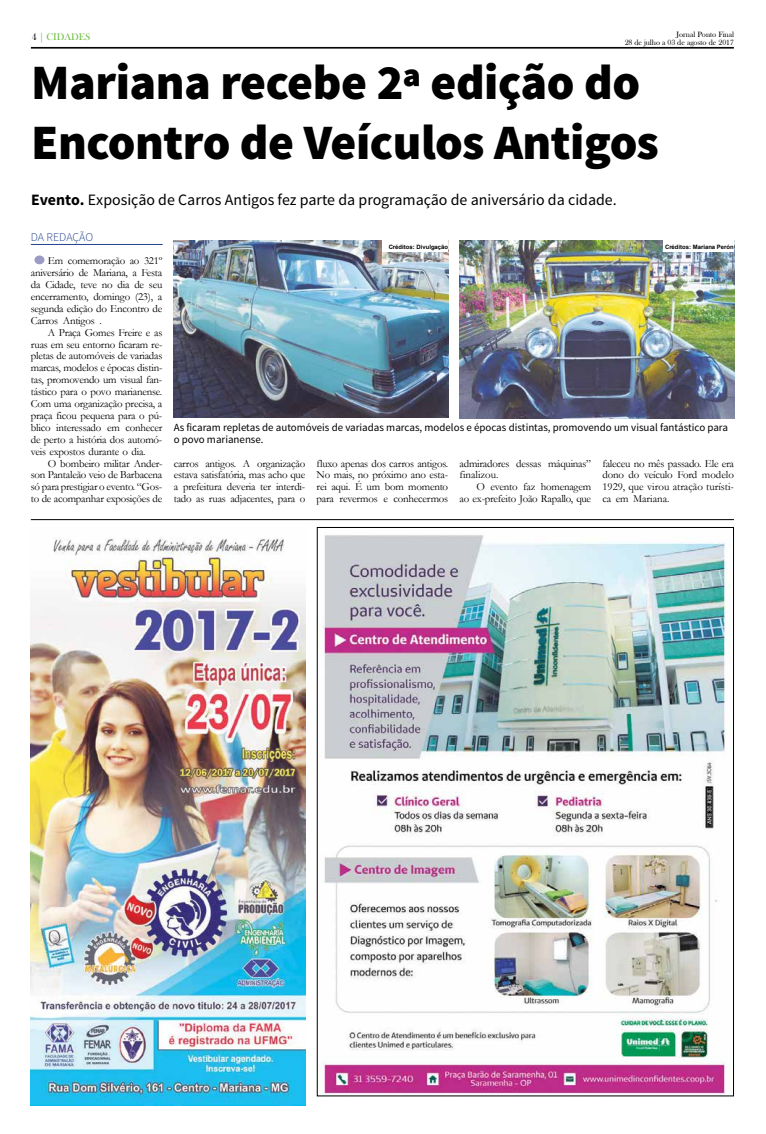
<style>
.page{position:relative;width:766px;height:1134px;background:#fff}
.page>*{position:absolute;margin:0;border:0;box-sizing:border-box;transform-origin:0 0}
.t1{font:900 49.6px/59.5px "Source Sans Pro";letter-spacing:-.01em;color:#000}
.t2{font:15.9px "Source Sans Pro";color:#000}
.t3{font:300 11.9px "Source Sans Pro";letter-spacing:-.01em;color:#25408f}
.t4{font:10.9px/11.9px "Garamond";letter-spacing:-.02em;color:#000;text-align:justify}
.t5{font:10.9px/11.9px "Source Sans Pro";color:#000}
.t6{font:9.9px "Bask Old Face";color:#72bf44}
.t7{font:7.9px/7.9px "Bask Old Face";color:#000;text-align:right}
.t8{font:700 5.9px "Arial";color:#000}
.s1{color:#000}
.s2{font-weight:700}
</style>
<div class="page">
<hr style="left:31px;top:47px;width:702px;height:1px;background:#000">
<hr style="left:31px;top:48px;width:702px;height:1px;background:#000">
<img style="left:31px;top:537px;width:274px;height:569px">
<img style="left:317px;top:535px;width:416px;height:563px">
<hr style="left:31px;top:244px;width:132px;height:1px;background:#25408f">
<div style="left:34px;top:255px;width:10px;height:9px;background:#9b9bc5;border-radius:50%"></div>
<hr style="left:31px;top:519px;width:702px;height:1px;background:#000">
<img style="left:459px;top:241px;width:274px;height:177px">
<img style="left:174px;top:241px;width:274px;height:176px">
<div style="left:382px;top:241px;width:66px;height:11px;background:#fff"></div>
<div style="left:663px;top:241px;width:70px;height:11px;background:#fff"></div>
<p class="t6" style="left:32px;top:32px;width:60px"><span class="s1">4</span> | CIDADES</p>
<p class="t7" style="left:624px;top:30px;width:111px">Jornal Ponto Final<br>28 de julho a 03 de agosto de 2017</p>
<h1 class="t1" style="left:31px;top:55px;width:629px">Mariana recebe 2ª edição do<br>Encontro de Veículos Antigos</h1>
<h2 class="t2" style="left:31px;top:190px;width:587px"><span class="s2">Evento.</span> Exposição de Carros Antigos fez parte da programação de aniversário da cidade.</h2>
<p class="t3" style="left:31px;top:229px;width:64px">DA REDAÇÃO</p>
<p class="t4" style="left:31px;top:255px;width:133px;text-indent:17px">Em comemoração ao 321º aniversário de Mariana, a Festa da Cidade, teve no dia de seu encerramento, domingo (23), a segunda edição do Encontro de Carros Antigos .</p>
<p class="t4" style="left:31px;top:326px;width:133px;text-indent:17px">A Praça Gomes Freire e as ruas em seu entorno ficaram re&shy;pletas de automóveis de variadas marcas, modelos e épocas distin&shy;tas, promovendo um visual fan&shy;tástico para o povo marianense.<br>Com uma organização precisa, a praça ficou pequena para o pú&shy;blico interessado em conhecer de perto a história dos automó&shy;veis expostos durante o dia.</p>
<p class="t4" style="left:31px;top:457px;width:133px;text-indent:17px">O bombeiro militar Ander&shy;son Pantaleão veio de Barbacena só para prestigiar o evento. “Gos&shy;to de acompanhar exposições de</p>
<p class="t4" style="left:174px;top:457px;width:133px">carros antigos. A organização estava satisfatória, mas acho que a prefeitura deveria ter interdi&shy;tado as ruas adjacentes, para o</p>
<p class="t4" style="left:316px;top:457px;width:133px">fluxo apenas dos carros antigos.<br>No mais, no próximo ano esta&shy;rei aqui. É um bom momento para revermos e conhecermos</p>
<p class="t4" style="left:459px;top:457px;width:133px">admiradores dessas máquinas” finalizou.</p>
<p class="t8" style="left:388px;top:243px;width:61px">Créditos: Divulgação</p>
<p class="t8" style="left:664px;top:243px;width:70px">Créditos: Mariana Perón</p>
<p class="t5" style="left:174px;top:421px;width:555px">As ficaram repletas de automóveis de variadas marcas, modelos e épocas distintas, promovendo um visual fantástico para o povo marianense.</p>
<p class="t4" style="left:602px;top:457px;width:133px">faleceu no mês passado. Ele era dono do veículo Ford modelo 1929, que virou atração turísti&shy;ca em Mariana.</p>
<p class="t4" style="left:459px;top:481px;width:133px;text-align:right">O evento faz homenagem<br>ao ex-prefeito João Rapallo, que</p>
</div>
